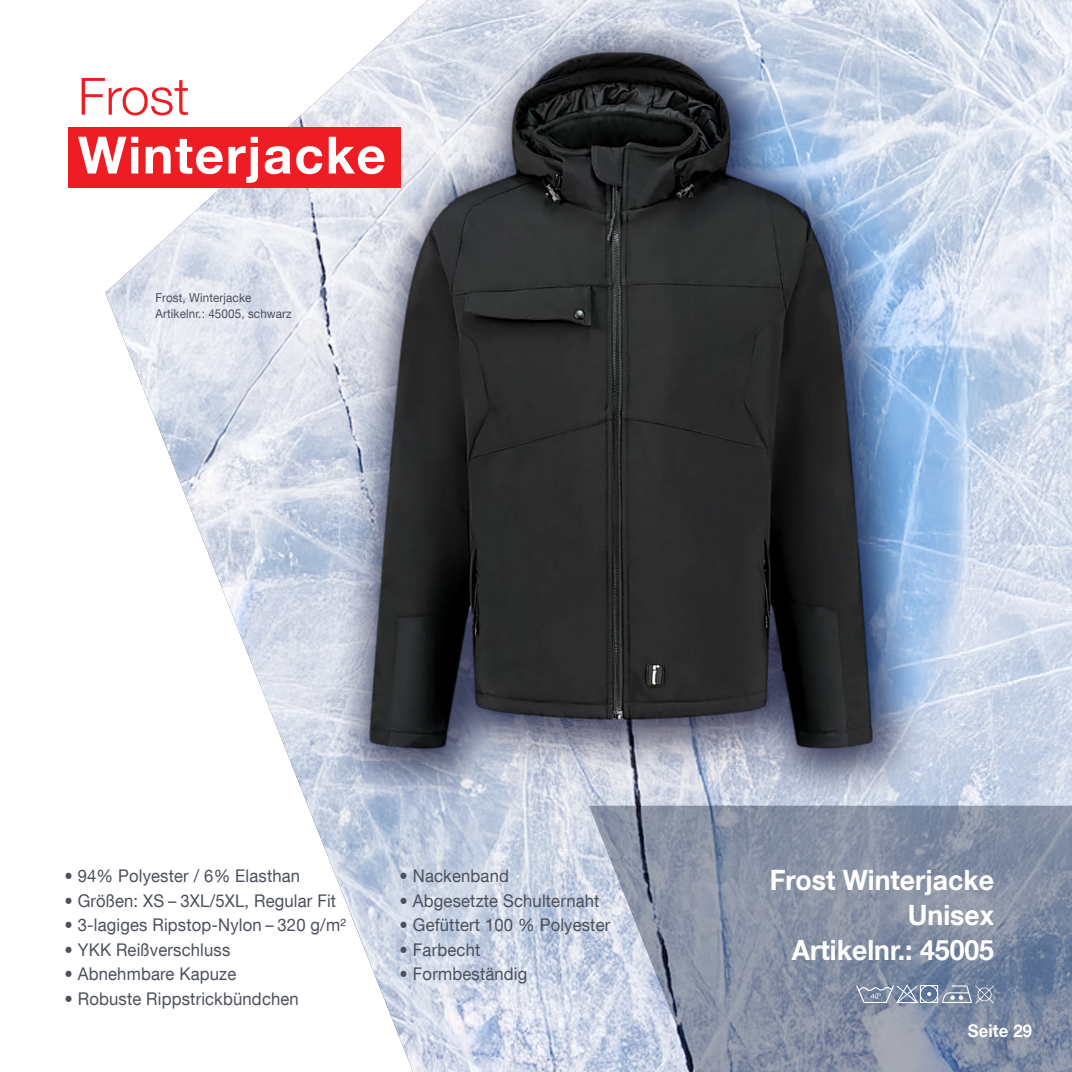
<style>
.page{position:relative;width:1072px;height:1072px;background:#fff}
.page>*{position:absolute;margin:0;border:0;box-sizing:border-box;transform-origin:0 0}
.t1{font:700 51.45px "Helvetica Neue LT Com";letter-spacing:.03em;color:#fff}
.t2{font:300 51.45px "Helvetica Neue LT Com";color:#ee1d23}
.t3{font:700 28px/35px "Helvetica Neue LT Com";color:#fff;text-align:right;scale:.95 1}
.t4{font:17.5px "Helvetica Neue LT Com";letter-spacing:.01em;color:#4b505b;scale:.95 1}
.t5{font:700 17.5px "Helvetica Neue LT Com";letter-spacing:.01em;color:#fff;scale:.95 1}
.t6{font:12.25px/15.8px "Helvetica Neue LT Com";letter-spacing:.01em;color:#4b505b;scale:.95 1}
</style>
<div class="page">
<img style="left:105px;top:0;width:966px;height:1071px">
<svg style="left:589px;top:805px;width:482px;height:266px;background:#8c96aa"></svg>
<div style="left:68px;top:127px;width:333px;height:60px;background:#ee1d23"></div>
<svg style="left:856px;top:983px;width:138px;height:20px;background:#8c99af"></svg>
<h1 class="t2" style="left:78px;top:65px;width:113px">Frost</h1>
<h1 class="t1" style="left:78px;top:123px;width:309px">Winterjacke</h1>
<p class="t6" style="left:155px;top:290px;width:145px">Frost, Winterjacke<br>Artikelnr.: 45005, schwarz</p>
<p class="t4" style="left:64px;top:865px;width:250px">• 94% Polyester / 6% Elasthan</p>
<p class="t4" style="left:64px;top:889px;width:287px">• Größen: XS – 3XL/5XL, Regular Fit</p>
<p class="t4" style="left:64px;top:914px;width:298px">• 3-lagiges Ripstop-Nylon – 320 g/m²</p>
<p class="t4" style="left:64px;top:938px;width:176px">• YKK Reißverschluss</p>
<p class="t4" style="left:64px;top:963px;width:182px">• Abnehmbare Kapuze</p>
<p class="t4" style="left:64px;top:987px;width:248px">• Robuste Rippstrickbündchen</p>
<p class="t4" style="left:399px;top:865px;width:117px">• Nackenband</p>
<p class="t4" style="left:399px;top:889px;width:212px">• Abgesetzte Schulternaht</p>
<p class="t4" style="left:399px;top:914px;width:223px">• Gefüttert 100 % Polyester</p>
<p class="t4" style="left:399px;top:938px;width:87px">• Farbecht</p>
<p class="t4" style="left:399px;top:963px;width:136px">• Formbeständig</p>
<h2 class="t3" style="left:769px;top:861px;width:237px">Frost Winterjacke<br>Unisex<br>Artikelnr.: 45005</h2>
<p class="t5" style="left:967px;top:1019px;width:69px">Seite 29</p>
</div>
